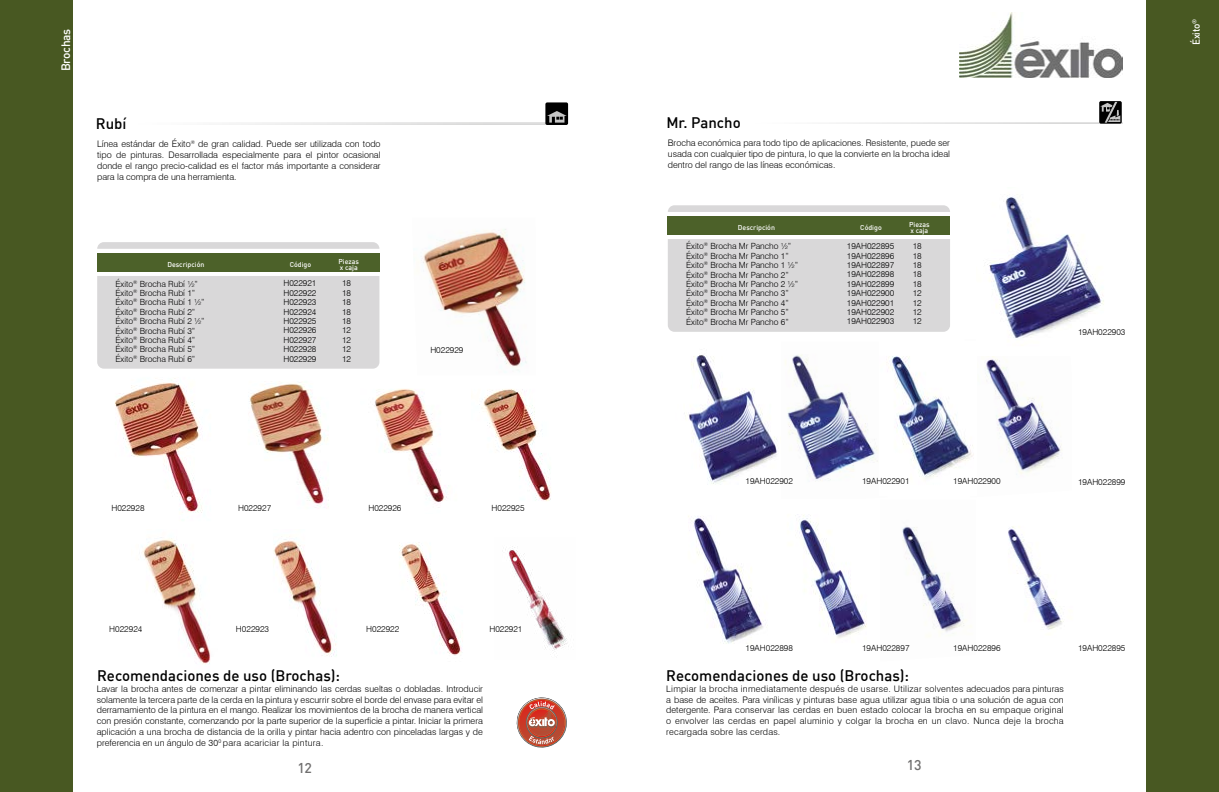
<style>
.page{position:relative;width:1219px;height:792px;background:#fff}
.page>*{position:absolute;margin:0;border:0;box-sizing:border-box;transform-origin:0 0}
.t1{font:500 15px "DIN";color:#000}
.t2{font:500 14px "DIN";color:#706f6f}
.t3{font:500 12px "DIN";letter-spacing:-.025em;color:#fff}
.t4{font:500 10px "DIN";letter-spacing:-.025em;color:#fff}
.t5{font:300 9px/10.8px "Swiss 721 BT";color:#000;text-align:justify}
.t6{font:300 8.5px/9.4px "Swiss 721 BT";color:#000;text-align:justify}
.t7{font:500 7px/6px "DIN";color:#fff}
</style>
<div class="page">
<div style="left:0;top:0;width:73px;height:792px;background:#485822"></div>
<img style="left:960px;top:12px;width:162px;height:66px">
<div style="left:1146px;top:0;width:73px;height:792px;background:#485822"></div>
<img style="left:249px;top:383px;width:80px;height:124px">
<img style="left:115px;top:378px;width:88px;height:135px">
<img style="left:142px;top:537px;width:69px;height:128px">
<img style="left:399px;top:543px;width:63px;height:113px">
<img style="left:505px;top:546px;width:64px;height:105px">
<img style="left:479px;top:389px;width:72px;height:112px">
<img style="left:374px;top:389px;width:73px;height:115px">
<img style="left:273px;top:536px;width:64px;height:121px">
<svg style="left:97px;top:242px;width:282px;height:127px;background:#c6c8c1"></svg>
<img style="left:423px;top:229px;width:104px;height:142px">
<svg style="left:516px;top:697px;width:51px;height:51px"></svg>
<div style="left:545px;top:102px;width:23px;height:23px;background:#000;border-radius:2px"></div>
<svg style="left:547px;top:111px;width:20px;height:12px"></svg>
<img style="left:785px;top:354px;width:93px;height:127px">
<img style="left:689px;top:355px;width:88px;height:129px">
<img style="left:688px;top:516px;width:77px;height:128px">
<img style="left:902px;top:526px;width:69px;height:111px">
<img style="left:1008px;top:526px;width:56px;height:104px">
<img style="left:985px;top:356px;width:77px;height:119px">
<img style="left:888px;top:356px;width:86px;height:123px">
<img style="left:799px;top:515px;width:68px;height:124px">
<img style="left:987px;top:194px;width:117px;height:144px">
<svg style="left:668px;top:205px;width:282px;height:127px;background:#c6c8c1"></svg>
<svg style="left:1099px;top:101px;width:23px;height:23px"></svg>
<svg style="left:1100px;top:102px;width:20px;height:21px"></svg>
<h3 class="t3" style="left:58px;top:71px;width:44px;rotate:-90deg">Brochas</h3>
<h1 class="t1" style="left:96px;top:114px;width:32px">Rubí</h1>
<p class="t5" style="left:97px;top:138px;width:285px">Línea estándar de Éxito<sup>®</sup> de gran calidad. Puede ser utilizada con todo tipo de pinturas. Desarrollada especialmente para el pintor ocasional donde el rango precio-calidad es el factor más importante a considerar para la compra de una herramienta.</p>
<p class="t7" style="left:167px;top:261px;width:39px">Descripción</p>
<p class="t7" style="left:290px;top:261px;width:23px">Código</p>
<p class="t7" style="left:339px;top:258px;width:22px">Piezas x caja</p>
<p class="t6" style="left:116px;top:279px;width:91px;text-align:left">Éxito<sup>®</sup> Brocha Rubí ½”<br>Éxito<sup>®</sup> Brocha Rubí 1”<br>Éxito<sup>®</sup> Brocha Rubí 1 ½”<br>Éxito<sup>®</sup> Brocha Rubí 2”<br>Éxito<sup>®</sup> Brocha Rubí 2 ½”<br>Éxito<sup>®</sup> Brocha Rubí 3”<br>Éxito<sup>®</sup> Brocha Rubí 4”<br>Éxito<sup>®</sup> Brocha Rubí 5”<br>Éxito<sup>®</sup> Brocha Rubí 6”</p>
<p class="t6" style="left:283px;top:279px;width:35px">H022921<br>H022922<br>H022923<br>H022924<br>H022925<br>H022926<br>H022927<br>H022928<br>H022929</p>
<p class="t6" style="left:342px;top:279px;width:11px">18<br>18<br>18<br>18<br>18<br>12<br>12<br>12<br>12</p>
<p class="t6" style="left:430px;top:346px;width:35px">H022929</p>
<h1 class="t1" style="left:666px;top:113px;width:76px">Mr. Pancho</h1>
<p class="t5" style="left:668px;top:138px;width:284px">Brocha económica para todo tipo de aplicaciones. Resistente, puede ser usada con cualquier tipo de pintura, lo que la convierte en la brocha ideal dentro del rango de las líneas económicas.</p>
<p class="t7" style="left:738px;top:225px;width:39px">Descripción</p>
<p class="t7" style="left:860px;top:225px;width:23px">Código</p>
<p class="t7" style="left:909px;top:222px;width:22px">Piezas x caja</p>
<p class="t6" style="left:686px;top:242px;width:113px;text-align:left">Éxito<sup>®</sup> Brocha Mr Pancho ½”<br>Éxito<sup>®</sup> Brocha Mr Pancho 1”<br>Éxito<sup>®</sup> Brocha Mr Pancho 1 ½”<br>Éxito<sup>®</sup> Brocha Mr Pancho 2”<br>Éxito<sup>®</sup> Brocha Mr Pancho 2 ½”<br>Éxito<sup>®</sup> Brocha Mr Pancho 3”<br>Éxito<sup>®</sup> Brocha Mr Pancho 4”<br>Éxito<sup>®</sup> Brocha Mr Pancho 5”<br>Éxito<sup>®</sup> Brocha Mr Pancho 6”</p>
<p class="t6" style="left:847px;top:241px;width:49px">19AH022895<br>19AH022896<br>19AH022897<br>19AH022898<br>19AH022899<br>19AH022900<br>19AH022901<br>19AH022902<br>19AH022903</p>
<p class="t6" style="left:913px;top:241px;width:11px">18<br>18<br>18<br>18<br>18<br>12<br>12<br>12<br>12</p>
<p class="t6" style="left:1078px;top:327px;width:49px">19AH022903</p>
<p class="t6" style="left:111px;top:503px;width:35px">H022928</p>
<p class="t6" style="left:238px;top:503px;width:35px">H022927</p>
<p class="t6" style="left:368px;top:503px;width:35px">H022926</p>
<p class="t6" style="left:491px;top:503px;width:35px">H022925</p>
<p class="t6" style="left:109px;top:624px;width:35px">H022924</p>
<p class="t6" style="left:236px;top:624px;width:35px">H022923</p>
<p class="t6" style="left:366px;top:624px;width:35px">H022922</p>
<p class="t6" style="left:489px;top:624px;width:35px">H022921</p>
<p class="t6" style="left:746px;top:476px;width:49px">19AH022902</p>
<p class="t6" style="left:746px;top:643px;width:49px">19AH022898</p>
<p class="t6" style="left:862px;top:476px;width:49px">19AH022901</p>
<p class="t6" style="left:953px;top:476px;width:49px">19AH022900</p>
<p class="t6" style="left:1078px;top:477px;width:49px">19AH022899</p>
<p class="t6" style="left:862px;top:643px;width:49px">19AH022897</p>
<p class="t6" style="left:953px;top:643px;width:49px">19AH022896</p>
<p class="t6" style="left:1078px;top:643px;width:49px">19AH022895</p>
<h1 class="t1" style="left:97px;top:666px;width:244px">Recomendaciones de uso (Brochas):</h1>
<h1 class="t1" style="left:666px;top:666px;width:244px">Recomendaciones de uso (Brochas):</h1>
<p class="t5" style="left:97px;top:683px;width:388px">Lavar la brocha antes de comenzar a pintar eliminando las cerdas sueltas o dobladas. Introducir solamente la tercera parte de la cerda en la pintura y escurrir sobre el borde del envase para evitar el derramamiento de la pintura en el mango. Realizar los movimientos de la brocha de manera vertical con presión constante, comenzando por la parte superior de la superficie a pintar. Iniciar la primera aplicación a una brocha de distancia de la orilla y pintar hacia adentro con pinceladas largas y de preferencia en un ángulo de 30<sup>0</sup> para acariciar la pintura.</p>
<p class="t5" style="left:666px;top:683px;width:399px">Limpiar la brocha inmediatamente después de usarse. Utilizar solventes adecuados para pinturas a base de aceites. Para vinílicas y pinturas base agua utilizar agua tibia o una solución de agua con detergente. Para conservar las cerdas en buen estado colocar la brocha en su empaque original o envolver las cerdas en papel aluminio y colgar la brocha en un clavo. Nunca deje la brocha recargada sobre las cerdas.</p>
<h2 class="t2" style="left:297px;top:759px;width:16px">12</h2>
<h2 class="t2" style="left:907px;top:756px;width:16px">13</h2>
<p class="t4" style="left:1190px;top:45px;width:28px;rotate:-90deg">Éxito<sup>®</sup></p>
</div>
